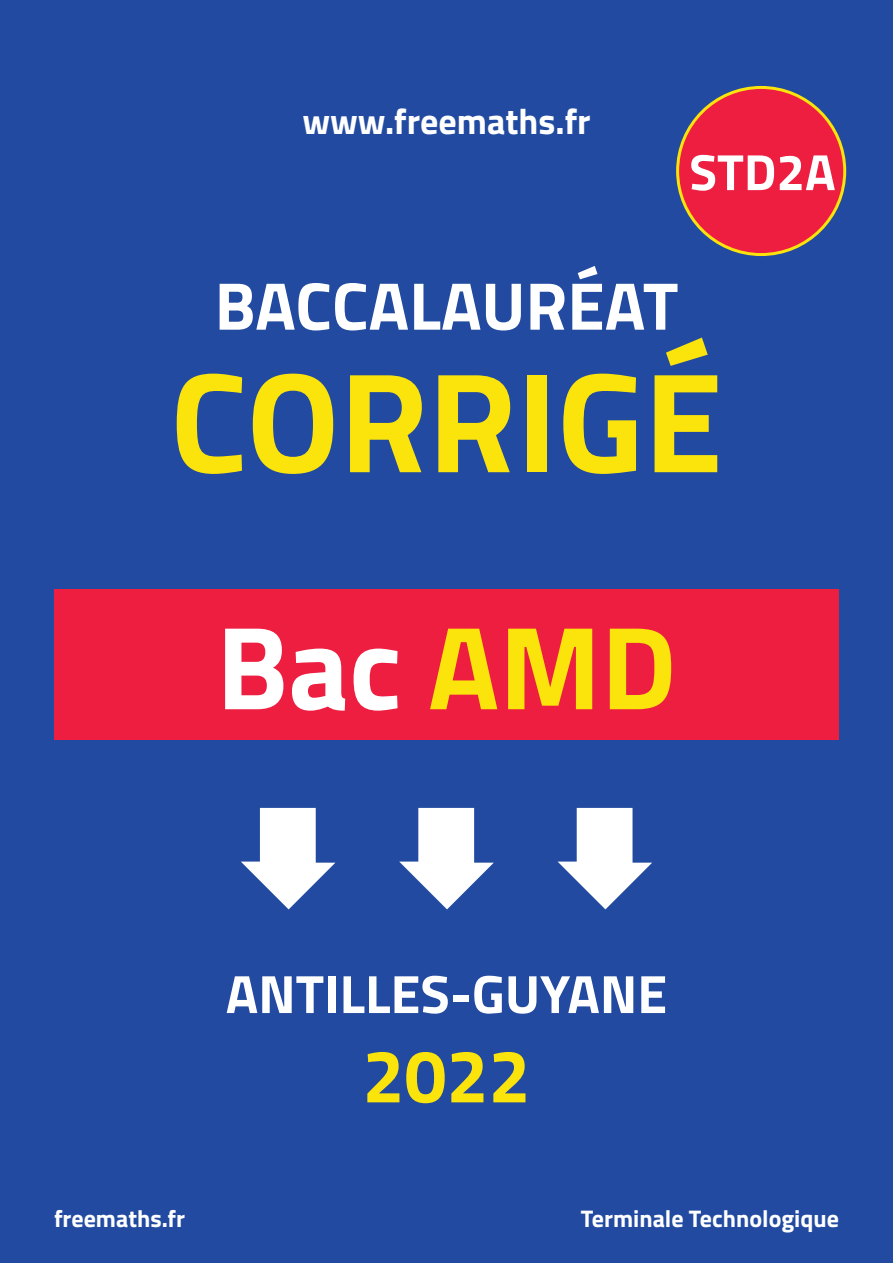
<style>
.page{position:relative;width:893px;height:1263px;background:#214aa0}
.page>*{position:absolute;margin:0;border:0;box-sizing:border-box;transform-origin:0 0}
.t1{font:700 142.5px "Titillium";color:#fbe30c}
.t2{font:700 118.5px "Titillium";color:#fff}
.t3{font:700 75px "Titillium";color:#fbe30c}
.t4{font:700 67.5px "Titillium";color:#fff}
.t5{font:700 54px "Titillium";color:#fff}
.t6{font:700 51px "Titillium";color:#fff}
.t7{font:700 36px "Titillium";color:#fff}
.t8{font:700 24px "Titillium";color:#fff}
.s1{color:#fbe30c}
</style>
<div class="page">
<svg style="left:241px;top:808px;width:94px;height:101px"></svg>
<svg style="left:399px;top:808px;width:95px;height:101px"></svg>
<svg style="left:558px;top:808px;width:94px;height:101px"></svg>
<div style="left:54px;top:589px;width:785px;height:151px;background:#ed1e40"></div>
<div style="left:678px;top:87px;width:167px;height:168px;background:#ed1e40;border-radius:50%"></div>
<h3 class="t7" style="left:302px;top:94px;width:290px">www.freemaths.fr</h3>
<h3 class="t6" style="left:689px;top:133px;width:148px">STD2A</h3>
<h3 class="t4" style="left:215px;top:254px;width:465px">BACCALAURÉAT</h3>
<h1 class="t1" style="left:170px;top:313px;width:554px">CORRIGÉ</h1>
<h2 class="t2" style="left:216px;top:577px;width:462px">Bac <span class="s1">AMD</span></h2>
<p class="t5" style="left:226px;top:953px;width:443px">ANTILLES-GUYANE</p>
<h3 class="t3" style="left:362px;top:1019px;width:169px">2022</h3>
<p class="t8" style="left:54px;top:1200px;width:133px">freemaths.fr</p>
<p class="t8" style="left:581px;top:1200px;width:260px">Terminale Technologique</p>
</div>
